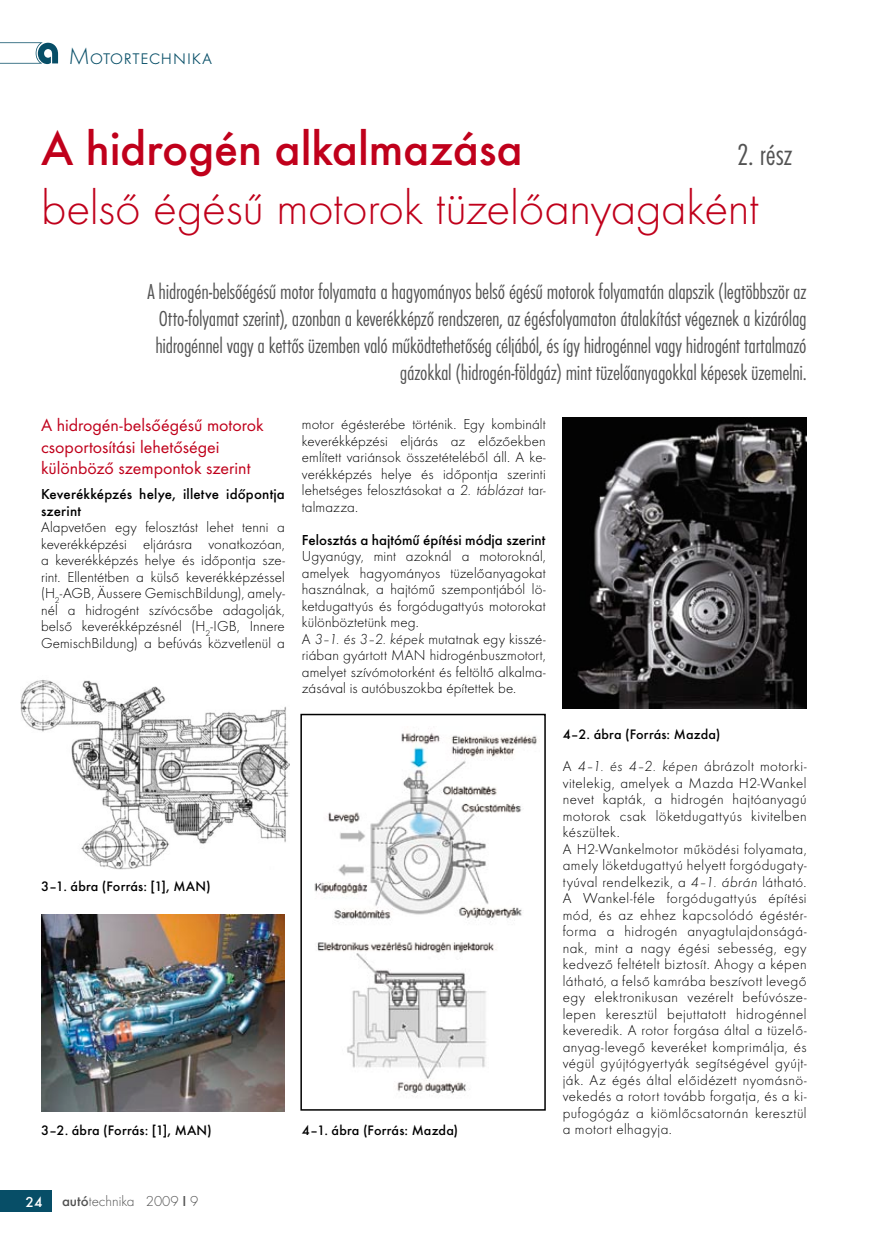
<style>
.page{position:relative;width:872px;height:1246px;background:#fff}
.page>*{position:absolute;margin:0;border:0;box-sizing:border-box;transform-origin:0 0}
.t1{font:300 49.5px/59.4px "Futura TOT";letter-spacing:-.01em;color:#c0001b}
.t2{font:31.5px "Futura TOT Lig Con";color:#535353}
.t3{font:300 24px "Futura TOT";color:#074e67}
.t4{font:22.5px/27px "Futura TOT Lig Con";letter-spacing:-.015em;color:#535353;text-align:right}
.t5{font:18px/21.6px "Futura TOT Boo";color:#c0001b}
.t6{font:300 15px/16.5px "Futura TOT";letter-spacing:.015em;color:#000}
.t7{font:300 15px "Futura TOT";color:#535353}
.t8{font:500 15px "Futura TOT";color:#fff}
.t9{font:500 14.25px "Futura TOT";letter-spacing:.015em;color:#000}
.s1{font-weight:500}
.s2{font-style:italic}
</style>
<div class="page">
<div style="left:0;top:1191px;width:51px;height:21px;background:#074e67"></div>
<svg style="left:0;top:42px;width:58px;height:22px"></svg>
<img style="left:41px;top:914px;width:244px;height:197px">
<img style="left:20px;top:680px;width:269px;height:189px">
<img style="left:563px;top:417px;width:243px;height:291px">
<img style="left:314px;top:732px;width:223px;height:362px">
<div style="left:300px;top:714px;width:246px;height:397px;border:2px solid #000"></div>
<p class="t3" style="left:68px;top:43px;width:145px">Motortechnika</p>
<p class="t1" style="left:41px;top:119px;width:719px"><span class="s1">A hidrogén alkalmazása<br></span>belső égésű motorok tüzelőanyagaként</p>
<p class="t2" style="left:737px;top:136px;width:57px">2. rész</p>
<p class="t4" style="left:147px;top:278px;width:660px">A hidrogén-belsőégésű motor folyamata a hagyományos belső égésű motorok folyamatán alapszik (legtöbbször az Otto-folyamat szerint), azonban a keverékképző rendszeren, az égésfolyamaton átalakítást végeznek a kizárólag hidrogénnel vagy a kettős üzemben való működtethetőség céljából, és így hidrogénnel vagy hidrogént tartalmazó gázokkal (hidrogén-földgáz) mint tüzelőanyagokkal képesek üzemelni.</p>
<p class="t5" style="left:41px;top:414px;width:224px">A hidrogén-belsőégésű motorok csoportosítási lehetőségei különböző szempontok szerint</p>
<p class="t6" style="left:41px;top:486px;width:245px"><span class="s1">Keverékképzés helye, illetve időpontja szerint<br></span>Alapvetően egy felosztást lehet tenni a keverékképzési eljárásra vonatkozóan, a keverékképzés helye és időpontja sze&shy;rint. Ellentétben a külső keverékképzéssel (H<sub>2</sub>-AGB, Äussere GemischBildung), amely&shy;nél a hidrogént szívócsőbe adagolják, belső keverékképzésnél (H<sub>2</sub>-IGB, Innere GemischBildung) a befúvás közvetlenül a</p>
<p class="t6" style="left:302px;top:416px;width:245px;text-align:justify">motor égésterébe történik. Egy kombinált keverékképzési eljárás az előzőekben említett variánsok összetételéből áll. A ke&shy;verékképzés helye és időpontja szerinti lehetséges felosztásokat a <span class="s2">2. táblázat</span> tar&shy;talmazza.</p>
<p class="t6" style="left:302px;top:532px;width:245px"><span class="s1">Felosztás a hajtómű építési módja szerint </span>Ugyanúgy, mint azoknál a motoroknál, amelyek hagyományos tüzelőanyagokat használnak, a hajtómű szempontjából lö&shy;ketdugattyús és forgódugattyús motorokat különböztetünk meg.<br>A <span class="s2">3–1. és 3–2. képek</span> mutatnak egy kisszé&shy;riában gyártott MAN hidrogénbuszmotort, amelyet szívómotorként és feltöltő alkalma&shy;zásával is autóbuszokba építettek be.</p>
<p class="t9" style="left:41px;top:878px;width:171px">3–1. ábra (Forrás: [1], MAN)</p>
<p class="t9" style="left:41px;top:1122px;width:172px">3–2. ábra (Forrás: [1], MAN)</p>
<p class="t9" style="left:302px;top:1122px;width:158px">4–1. ábra (Forrás: Mazda)</p>
<p class="t9" style="left:563px;top:726px;width:159px">4–2. ábra (Forrás: Mazda)</p>
<p class="t6" style="left:563px;top:758px;width:245px">A <span class="s2">4–1. és 4–2. képen</span> ábrázolt motorki&shy;vitelekig, amelyek a Mazda H2-Wankel nevet kapták, a hidrogén hajtóanyagú motorok csak löketdugattyús kivitelben készültek.<br>A H2-Wankelmotor működési folyamata, amely löketdugattyú helyett forgódugat - tyúval rendelkezik, a <span class="s2">4–1. ábrán</span> látható.<br>A Wankel-féle forgódugattyús építési mód, és az ehhez kapcsolódó égéstér&shy;forma a hidrogén anyagtulajdonságá&shy;nak, mint a nagy égési sebesség, egy kedvező feltételt biztosít. Ahogy a képen látható, a felső kamrába beszívott levegő egy elektronikusan vezérelt befúvósze&shy;lepen keresztül bejuttatott hidrogénnel keveredik. A rotor forgása által a tüzelő&shy;anyag-levegő keveréket komprimálja, és végül gyújtógyertyák segítségével gyújt&shy;ják. Az égés által előidézett nyomásnö&shy;vekedés a rotort tovább forgatja, és a ki&shy;pufogógáz a kiömlőcsatornán keresztül a motort elhagyja.</p>
<p class="t8" style="left:26px;top:1193px;width:18px">24</p>
<p class="t7" style="left:62px;top:1193px;width:138px"><span class="s1">autó</span>technika 2009 <span class="s1">I</span> 9</p>
</div>
